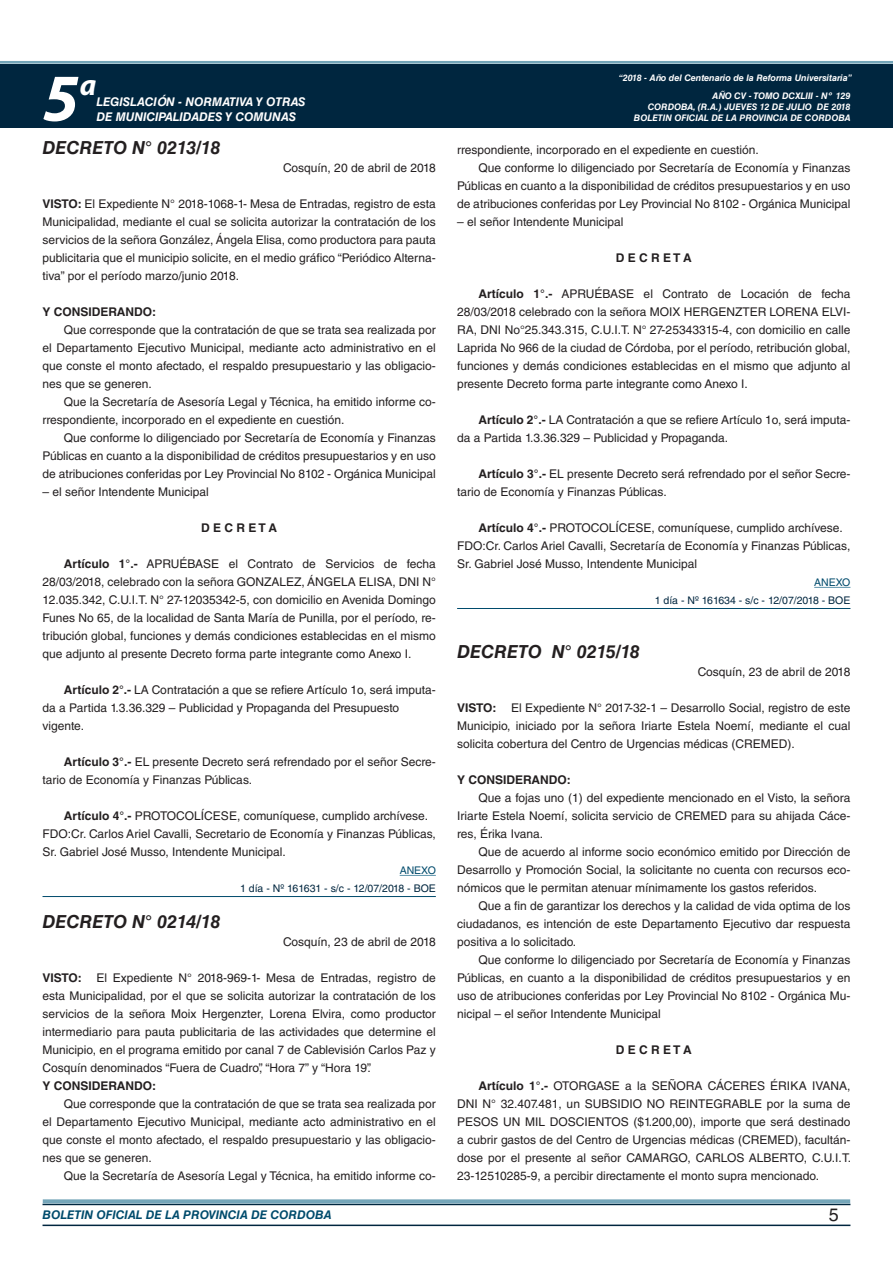
<style>
.page{position:relative;width:893px;height:1263px;background:#fff}
.page>*{position:absolute;margin:0;border:0;box-sizing:border-box;transform-origin:0 0}
.t1{font:italic 700 67.5px "Myriad Pro";color:#fff}
.t2{font:italic 700 30px "Myriad Pro";color:#fff}
.DOC__N{font:italic 700 18px "Helvetica LT Std";color:#231f20}
.t3{font:18px "Helvetica LT Std";color:#231f20}
.TEXTO_BASE{font:12px/18px "Helvetica LT Std";color:#231f20;text-align:justify}
.FECHA{font:12px "Helvetica LT Std";color:#231f20}
.t4{font:italic 700 12px "Helvetica LT Std";color:#fff}
.TEXTO_BASE-2{font:700 12px "Helvetica LT Std";color:#231f20}
.t5{font:italic 700 12px "Helvetica LT Std";color:#004b6c}
.RESUELVE{font:700 12px "Helvetica LT Std";color:#231f20}
.FECHA_DE_PUBLICACIÓN{font:10.5px "Helvetica LT Std";color:#00263f}
.ANEXO{font:10.5px "Helvetica LT Std";color:#004b6c}
.t6{font:italic 700 9px/10.8px "Helvetica LT Std";color:#fff;text-align:right}
.s1{font-weight:700}
</style>
<div class="page">
<div style="left:0;top:61px;width:893px;height:6px;background:#fff;opacity:.75"></div>
<div style="left:0;top:64px;width:893px;height:64px;background:#00263f"></div>
<hr style="left:43px;top:1224px;width:807px;height:2px;background:#00263f">
<div style="left:42px;top:1198px;width:809px;height:8px;background:#fff;opacity:.75"></div>
<hr style="left:400px;top:875px;width:36px;height:1px;background:#5c93aa">
<hr style="left:43px;top:896px;width:393px;height:1px;background:#004b6c">
<hr style="left:814px;top:587px;width:36px;height:1px;background:#5c93aa">
<hr style="left:457px;top:608px;width:393px;height:1px;background:#004b6c">
<h1 class="t1" style="left:43px;top:54px;width:38px">5</h1>
<h2 class="t2" style="left:80px;top:66px;width:18px">a</h2>
<p class="t4" style="left:96px;top:95px;width:211px">LEGISLACIÓN - NORMATIVA Y OTRAS</p>
<p class="t4" style="left:96px;top:109px;width:201px">DE MUNICIPALIDADES Y COMUNAS</p>
<p class="DOC__N" style="left:43px;top:136px;width:179px">DECRETO N° 0213/18</p>
<p class="FECHA" style="left:283px;top:161px;width:154px">Cosquín, 20 de abril de 2018</p>
<p class="TEXTO_BASE" style="left:43px;top:195px;width:395px"><span class="s1">VISTO:</span> El Expediente N° 2018-1068-1- Mesa de Entradas, registro de esta Municipalidad, mediante el cual se solicita autorizar la contratación de los servicios de la señora González, Ángela Elisa, como productora para pauta publicitaria que el municipio solicite, en el medio gráfico “Periódico Alterna&shy;tiva” por el período marzo/junio 2018.</p>
<p class="TEXTO_BASE-2" style="left:43px;top:304px;width:115px">Y CONSIDERANDO:</p>
<p class="TEXTO_BASE" style="left:43px;top:321px;width:395px;text-indent:21px">Que corresponde que la contratación de que se trata sea realizada por el Departamento Ejecutivo Municipal, mediante acto administrativo en el que conste el monto afectado, el respaldo presupuestario y las obligacio&shy;nes que se generen.</p>
<p class="TEXTO_BASE" style="left:43px;top:393px;width:395px;text-indent:21px">Que la Secretaría de Asesoría Legal y Técnica, ha emitido informe co&shy;rrespondiente, incorporado en el expediente en cuestión.</p>
<p class="TEXTO_BASE" style="left:43px;top:429px;width:395px;text-indent:21px">Que conforme lo diligenciado por Secretaría de Economía y Finanzas Públicas en cuanto a la disponibilidad de créditos presupuestarios y en uso de atribuciones conferidas por Ley Provincial No 8102 - Orgánica Municipal</p>
<p class="TEXTO_BASE" style="left:43px;top:483px;width:168px">– el señor Intendente Municipal</p>
<p class="RESUELVE" style="left:201px;top:520px;width:78px">D E C R E T A</p>
<p class="TEXTO_BASE" style="left:43px;top:555px;width:395px;text-indent:21px"><span class="s1">Artículo 1°.-</span> APRUÉBASE el Contrato de Servicios de fecha 28/03/2018, celebrado con la señora GONZALEZ, ÁNGELA ELISA, DNI N° 12.035.342, C.U.I.T. N° 27-12035342-5, con domicilio en Avenida Domingo Funes No 65, de la localidad de Santa María de Punilla, por el período, re&shy;tribución global, funciones y demás condiciones establecidas en el mismo que adjunto al presente Decreto forma parte integrante como Anexo I.</p>
<p class="TEXTO_BASE" style="left:43px;top:681px;width:395px;text-indent:21px"><span class="s1">Artículo 2°.-</span> LA Contratación a que se refiere Artículo 1o, será imputa&shy;da a Partida 1.3.36.329 – Publicidad y Propaganda del Presupuesto</p>
<p class="TEXTO_BASE" style="left:43px;top:717px;width:43px">vigente.</p>
<p class="TEXTO_BASE" style="left:43px;top:753px;width:395px;text-indent:21px"><span class="s1">Artículo 3°.-</span> EL presente Decreto será refrendado por el señor Secre&shy;tario de Economía y Finanzas Públicas.</p>
<p class="TEXTO_BASE" style="left:64px;top:807px;width:366px"><span class="s1">Artículo 4°.-</span> PROTOCOLÍCESE, comuníquese, cumplido archívese.</p>
<p class="TEXTO_BASE" style="left:43px;top:825px;width:395px">FDO:Cr. Carlos Ariel Cavalli, Secretario de Economía y Finanzas Públicas,<br>Sr. Gabriel José Musso, Intendente Municipal.</p>
<p class="ANEXO" style="left:400px;top:864px;width:38px">ANEXO</p>
<p class="FECHA_DE_PUBLICACIÓN" style="left:240px;top:882px;width:197px">1 día - Nº 161631 - s/c - 12/07/2018 - BOE</p>
<p class="DOC__N" style="left:43px;top:910px;width:179px">DECRETO N° 0214/18</p>
<p class="FECHA" style="left:283px;top:935px;width:154px">Cosquín, 23 de abril de 2018</p>
<p class="TEXTO_BASE" style="left:43px;top:969px;width:395px"><span class="s1">VISTO:</span> El Expediente N° 2018-969-1- Mesa de Entradas, registro de esta Municipalidad, por el que se solicita autorizar la contratación de los servicios de la señora Moix Hergenzter, Lorena Elvira, como productor intermediario para pauta publicitaria de las actividades que determine el Municipio, en el programa emitido por canal 7 de Cablevisión Carlos Paz y Cosquín denominados “Fuera de Cuadro”, “Hora 7” y “Hora 19”.</p>
<p class="TEXTO_BASE-2" style="left:43px;top:1078px;width:115px">Y CONSIDERANDO:</p>
<p class="TEXTO_BASE" style="left:43px;top:1095px;width:395px;text-indent:21px">Que corresponde que la contratación de que se trata sea realizada por el Departamento Ejecutivo Municipal, mediante acto administrativo en el que conste el monto afectado, el respaldo presupuestario y las obligacio&shy;nes que se generen.</p>
<p class="TEXTO_BASE" style="left:64px;top:1167px;width:374px">Que la Secretaría de Asesoría Legal y Técnica, ha emitido informe co-</p>
<p class="t6" style="left:619px;top:72px;width:235px">“2018 - Año del Centenario de la Reforma Universitaria”</p>
<p class="t6" style="left:634px;top:91px;width:218px">AÑO CV - TOMO DCXLIII - Nº 129<br>CORDOBA, (R.A.) JUEVES 12 DE JULIO DE 2018<br>BOLETIN OFICIAL DE LA PROVINCIA DE CORDOBA</p>
<p class="TEXTO_BASE" style="left:457px;top:141px;width:303px">rrespondiente, incorporado en el expediente en cuestión.</p>
<p class="TEXTO_BASE" style="left:457px;top:159px;width:395px;text-indent:21px">Que conforme lo diligenciado por Secretaría de Economía y Finanzas Públicas en cuanto a la disponibilidad de créditos presupuestarios y en uso de atribuciones conferidas por Ley Provincial No 8102 - Orgánica Municipal</p>
<p class="TEXTO_BASE" style="left:457px;top:213px;width:168px">– el señor Intendente Municipal</p>
<p class="RESUELVE" style="left:616px;top:250px;width:78px">D E C R E T A</p>
<p class="TEXTO_BASE" style="left:457px;top:285px;width:395px;text-indent:21px"><span class="s1">Artículo 1°.-</span> APRUÉBASE el Contrato de Locación de fecha 28/03/2018 celebrado con la señora MOIX HERGENZTER LORENA ELVI-RA, DNI No°25.343.315, C.U.I.T. N° 27-25343315-4, con domicilio en calle Laprida No 966 de la ciudad de Córdoba, por el período, retribución global, funciones y demás condiciones establecidas en el mismo que adjunto al presente Decreto forma parte integrante como Anexo I.</p>
<p class="TEXTO_BASE" style="left:457px;top:411px;width:395px;text-indent:21px"><span class="s1">Artículo 2°.-</span> LA Contratación a que se refiere Artículo 1o, será imputa&shy;da a Partida 1.3.36.329 – Publicidad y Propaganda.</p>
<p class="TEXTO_BASE" style="left:457px;top:465px;width:395px;text-indent:21px"><span class="s1">Artículo 3°.-</span> EL presente Decreto será refrendado por el señor Secre&shy;tario de Economía y Finanzas Públicas.</p>
<p class="TEXTO_BASE" style="left:478px;top:519px;width:366px"><span class="s1">Artículo 4°.-</span> PROTOCOLÍCESE, comuníquese, cumplido archívese.</p>
<p class="TEXTO_BASE" style="left:457px;top:537px;width:395px">FDO:Cr. Carlos Ariel Cavalli, Secretaría de Economía y Finanzas Públicas,<br>Sr. Gabriel José Musso, Intendente Municipal</p>
<p class="ANEXO" style="left:814px;top:576px;width:38px">ANEXO</p>
<p class="FECHA_DE_PUBLICACIÓN" style="left:655px;top:594px;width:197px">1 día - Nº 161634 - s/c - 12/07/2018 - BOE</p>
<p class="DOC__N" style="left:457px;top:640px;width:184px">DECRETO N° 0215/18</p>
<p class="FECHA" style="left:698px;top:665px;width:154px">Cosquín, 23 de abril de 2018</p>
<p class="TEXTO_BASE" style="left:457px;top:699px;width:395px"><span class="s1">VISTO:</span> El Expediente N° 2017-32-1 – Desarrollo Social, registro de este Municipio, iniciado por la señora Iriarte Estela Noemí, mediante el cual solicita cobertura del Centro de Urgencias médicas (CREMED).</p>
<p class="TEXTO_BASE-2" style="left:457px;top:772px;width:115px">Y CONSIDERANDO:</p>
<p class="TEXTO_BASE" style="left:457px;top:789px;width:395px;text-indent:21px">Que a fojas uno (1) del expediente mencionado en el Visto, la señora Iriarte Estela Noemí, solicita servicio de CREMED para su ahijada Cáce&shy;res, Érika Ivana.</p>
<p class="TEXTO_BASE" style="left:457px;top:843px;width:395px;text-indent:21px">Que de acuerdo al informe socio económico emitido por Dirección de Desarrollo y Promoción Social, la solicitante no cuenta con recursos eco&shy;nómicos que le permitan atenuar mínimamente los gastos referidos.</p>
<p class="TEXTO_BASE" style="left:457px;top:897px;width:395px;text-indent:21px">Que a fin de garantizar los derechos y la calidad de vida optima de los ciudadanos, es intención de este Departamento Ejecutivo dar respuesta positiva a lo solicitado.</p>
<p class="TEXTO_BASE" style="left:457px;top:951px;width:395px;text-indent:21px">Que conforme lo diligenciado por Secretaría de Economía y Finanzas Públicas, en cuanto a la disponibilidad de créditos presupuestarios y en uso de atribuciones conferidas por Ley Provincial No 8102 - Orgánica Mu&shy;nicipal – el señor Intendente Municipal</p>
<p class="RESUELVE" style="left:616px;top:1042px;width:78px">D E C R E T A</p>
<p class="TEXTO_BASE" style="left:457px;top:1077px;width:396px;text-indent:21px"><span class="s1">Artículo 1°.-</span> OTORGASE a la SEÑORA CÁCERES ÉRIKA IVANA, DNI N° 32.407.481, un SUBSIDIO NO REINTEGRABLE por la suma de PESOS UN MIL DOSCIENTOS ($1.200,00), importe que será destinado a cubrir gastos de del Centro de Urgencias médicas (CREMED), facultán&shy;dose por el presente al señor CAMARGO, CARLOS ALBERTO, C.U.I.T.<br>23-12510285-9, a percibir directamente el monto supra mencionado.</p>
<p class="t5" style="left:43px;top:1208px;width:290px">BOLETIN OFICIAL DE LA PROVINCIA DE CORDOBA</p>
<h3 class="t3" style="left:829px;top:1204px;width:12px">5</h3>
</div>
